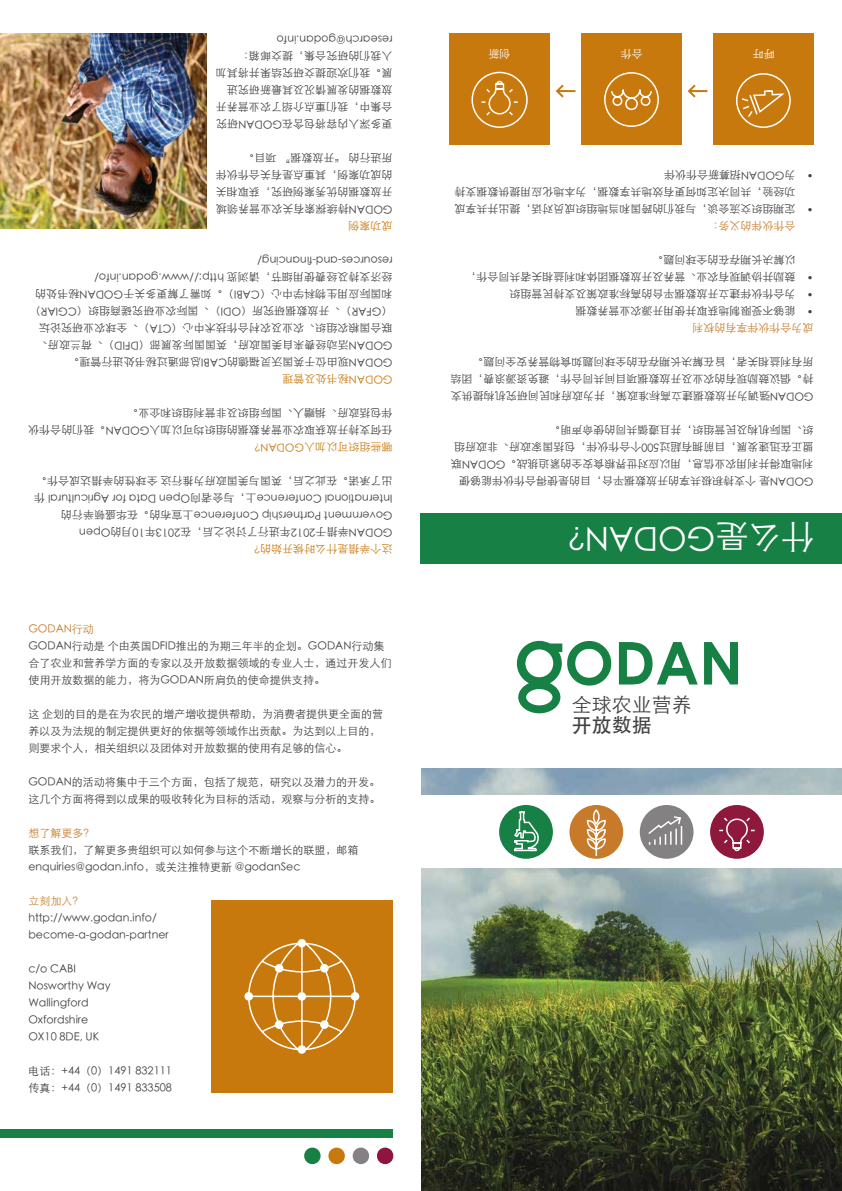
<style>
.page{position:relative;width:842px;height:1191px;background:#fff}
.page>*{position:absolute;margin:0;border:0;box-sizing:border-box;transform-origin:0 0}
.t1{font:300 33px "ST Heiti SC";color:#fff}
.t2{font:300 20px "ST Heiti SC";color:#414042}
.t3{font:500 20px "ST Heiti SC";color:#414042}
.t4{font:300 11px/17px "ST Heiti SC";color:#414042}
.t5{font:300 11px "ST Heiti SC";letter-spacing:.005em;color:#c8790d}
.t6{font:300 11px "ST Heiti SC";color:#c77b2a}
.t7{font:300 11px "ST Heiti SC";color:#fff}
</style>
<div class="page">
<img style="left:421px;top:768px;width:421px;height:423px">
<div style="left:416px;top:795px;width:426px;height:73px;background:#fff"></div>
<svg style="left:619px;top:642px;width:79px;height:42px"></svg>
<svg style="left:704px;top:642px;width:34px;height:42px"></svg>
<svg style="left:517px;top:641px;width:94px;height:72px"></svg>
<div style="left:640px;top:805px;width:53px;height:53px;background:#848183;border-radius:50%"></div>
<svg style="left:648px;top:816px;width:35px;height:29px"></svg>
<div style="left:499px;top:805px;width:54px;height:53px;background:#178044;border-radius:50%"></div>
<svg style="left:514px;top:811px;width:25px;height:41px"></svg>
<div style="left:710px;top:805px;width:54px;height:53px;background:#8f183d;border-radius:50%"></div>
<svg style="left:718px;top:817px;width:38px;height:35px"></svg>
<div style="left:569px;top:805px;width:54px;height:53px;background:#c77b2a;border-radius:50%"></div>
<div style="left:0;top:1129px;width:393px;height:8px;background:#178044"></div>
<div style="left:328px;top:1147px;width:17px;height:17px;background:#c8790d;border-radius:8px"></div>
<div style="left:304px;top:1147px;width:17px;height:17px;background:#178044;border-radius:8px"></div>
<div style="left:377px;top:1147px;width:16px;height:17px;background:#8e153c;border-radius:8px"></div>
<div style="left:353px;top:1147px;width:16px;height:17px;background:#848083;border-radius:8px"></div>
<svg style="left:586px;top:809px;width:20px;height:48px"></svg>
<div style="left:420px;top:513px;width:422px;height:51px;background:#178044"></div>
<img style="left:0;top:34px;width:206px;height:195px">
<div style="left:211px;top:900px;width:182px;height:192px;background:#c8790d"></div>
<div style="left:298px;top:939px;width:8px;height:8px;border:3px solid #fff;border-radius:50%"></div>
<div style="left:244px;top:992px;width:9px;height:8px;border:3px solid #fff;border-radius:50%"></div>
<div style="left:298px;top:1045px;width:8px;height:8px;border:3px solid #fff;border-radius:50%"></div>
<svg style="left:246px;top:940px;width:112px;height:112px"></svg>
<div style="left:351px;top:992px;width:8px;height:8px;border:3px solid #fff;border-radius:50%"></div>
<svg style="left:555px;top:84px;width:21px;height:14px"></svg>
<svg style="left:687px;top:84px;width:21px;height:14px"></svg>
<div style="left:581px;top:34px;width:101px;height:111px;background:#c8790d"></div>
<svg style="left:604px;top:72px;width:55px;height:55px"></svg>
<div style="left:449px;top:34px;width:101px;height:111px;background:#c8790d"></div>
<svg style="left:471px;top:71px;width:57px;height:57px"></svg>
<div style="left:713px;top:34px;width:101px;height:111px;background:#c8790d"></div>
<div style="left:736px;top:73px;width:55px;height:55px;border:2px solid #fff;border-radius:50%"></div>
<svg style="left:740px;top:89px;width:47px;height:30px"></svg>
<p class="t4" style="left:393px;top:134px;width:178px;rotate:-180deg">更多深入内容将包含在GODAN研究合集中，我们重点介绍了农业营养开放数据的发展情况及其最新研究进展。我们欢迎提交研究结果并将其加入我们的研究合集，提交邮箱：research@godan.info</p>
<p class="t4" style="left:393px;top:219px;width:178px;text-align:justify;rotate:-180deg">GODAN持续探索有关农业营养领域开放数据的优秀案例研究，获取相关的成功案例，其重点是有关合作伙伴所进行的 “开放数据” 项目。</p>
<p class="t5" style="left:393px;top:235px;width:46px;rotate:-180deg">成功案例</p>
<p class="t4" style="left:393px;top:372px;width:364px;rotate:-180deg">GODAN现由位于英国沃灵福德的CABI总部通过秘书处进行管理。- GODAN活动经费来自美国政府，英国国际发展部（DFID）、荷兰政府、联合国粮农组织、农业及农村合作技术中心（CTA）、全球农业研究论坛（GFAR）、开放数据研究所（ODI）、国际农业研究磋商组织（CGIAR）和国际应用生物科学中心（CABI）。如需了解更多关于GODAN秘书处的经济支持及经费使用细节，请浏览 http://www.godan.info/ resources-and-financing/</p>
<p class="t5" style="left:393px;top:388px;width:112px;rotate:-180deg">GODAN秘书处及管理</p>
<p class="t4" style="left:393px;top:440px;width:366px;rotate:-180deg">任何支持开放获取农业营养数据的组织均可以加入GODAN。我们的合作伙伴包括政府、捐赠人、国际组织及非营利组织和企业。</p>
<p class="t5" style="left:393px;top:456px;width:145px;rotate:-180deg">哪些组织可以加入GODAN？</p>
<p class="t4" style="left:393px;top:542px;width:360px;rotate:-180deg">GODAN举措于2012年进行了讨论之后，在2013年10月的Open Government Partnership Conference上宣布的。在华盛顿举行的International Conference上，与会者向Open Data for Agricultural 作出了承诺。在此之后，英国与美国政府为推行这 全球性的举措达成合作。</p>
<p class="t5" style="left:393px;top:558px;width:145px;rotate:-180deg">这个举措是什么时候开始的？</p>
<p class="t6" style="left:28px;top:619px;width:67px">GODAN行动</p>
<p class="t4" style="left:28px;top:636px;width:364px">GODAN行动是 个由英国DFID推出的为期三年半的企划。GODAN行动集合了农业和营养学方面的专家以及开放数据领域的专业人士，通过开发人们使用开放数据的能力，将为GODAN所肩负的使命提供支持。</p>
<p class="t4" style="left:28px;top:704px;width:356px">这 企划的目的是在为农民的增产增收提供帮助，为消费者提供更全面的营养以及为法规的制定提供更好的依据等领域作出贡献。为达到以上目的，则要求个人，相关组织以及团体对开放数据的使用有足够的信心。</p>
<p class="t4" style="left:28px;top:772px;width:353px">GODAN的活动将集中于三个方面，包括了规范，研究以及潜力的开发。这几个方面将得到以成果的吸收转化为目标的活动，观察与分析的支持。</p>
<p class="t6" style="left:28px;top:823px;width:67px">想了解更多？</p>
<p class="t4" style="left:28px;top:840px;width:331px">联系我们，了解更多贵组织可以如何参与这个不断增长的联盟，邮箱enquiries@godan.info，或关注推特更新 @godanSec</p>
<p class="t6" style="left:28px;top:891px;width:56px">立刻加入？</p>
<p class="t4" style="left:28px;top:908px;width:142px">http://www.godan.info/ become-a-godan-partner</p>
<p class="t4" style="left:28px;top:959px;width:84px">c/o CABI<br>Nosworthy Way<br>Wallingford<br>Oxfordshire<br>OX10 8DE, UK</p>
<p class="t4" style="left:28px;top:1061px;width:145px">电话：+44（0）1491 832111传真：+44（0）1491 833508</p>
<p class="t7" style="left:511px;top:63px;width:23px;rotate:-180deg">创新</p>
<p class="t7" style="left:643px;top:63px;width:23px;rotate:-180deg">合作</p>
<p class="t7" style="left:775px;top:63px;width:23px;rotate:-180deg">呼吁</p>
<p class="t4" style="left:796px;top:201px;width:342px;rotate:-180deg">功经验，共同决定如何更有效地共享数据，为本地化应用提供数据支持为GODAN招募新合作伙伴</p>
<p class="t4" style="left:814px;top:184px;width:8px;rotate:-180deg">•</p>
<p class="t4" style="left:796px;top:218px;width:342px;rotate:-180deg">定期组织交流会谈，与我们的跨国和当地组织成员对话，提出并共享成</p>
<p class="t4" style="left:814px;top:218px;width:8px;rotate:-180deg">•</p>
<p class="t6" style="left:796px;top:235px;width:89px;rotate:-180deg">合作伙伴的义务：</p>
<p class="t4" style="left:796px;top:269px;width:144px;rotate:-180deg">以解决长期存在的全球问题。</p>
<p class="t4" style="left:796px;top:286px;width:331px;rotate:-180deg">鼓励并协调现有农业、营养及开放数据团体和利益相关者共同合作，</p>
<p class="t4" style="left:814px;top:286px;width:8px;rotate:-180deg">•</p>
<p class="t4" style="left:796px;top:303px;width:287px;rotate:-180deg">为合作伙伴建立开放数据平台的高标准政策及支持民营组织</p>
<p class="t4" style="left:814px;top:303px;width:8px;rotate:-180deg">•</p>
<p class="t4" style="left:796px;top:320px;width:221px;rotate:-180deg">能够不受限制地获取并使用开源农业营养数据</p>
<p class="t4" style="left:814px;top:320px;width:8px;rotate:-180deg">•</p>
<p class="t6" style="left:814px;top:337px;width:122px;rotate:-180deg">成为合作伙伴享有的权利</p>
<p class="t4" style="left:814px;top:405px;width:364px;text-align:justify;rotate:-180deg">GODAN强调为开放数据建立高标准政策，并为政府和民间研究机构提供支持。倡议鼓励现有的农业及开放数据项目间共同合作，避免资源浪费，团结所有利益相关者，旨在解决长期存在的全球问题如食物营养安全问题。</p>
<p class="t4" style="left:814px;top:490px;width:364px;rotate:-180deg">GODAN是 个支持积极共享的开放数据平台，目的是使得合作伙伴能够便利地取得并利用农业信息，用以应对世界粮食安全的紧迫挑战。GODAN联盟正在迅速发展，目前拥有超过500个合作伙伴，包括国家政府、非政府组织、国际机构及民营组织，并且遵循共同的使命声明。</p>
<h1 class="t1" style="left:815px;top:566px;width:264px;rotate:-180deg">什么是GODAN？</h1>
<h2 class="t2" style="left:572px;top:688px;width:121px">全球农业营养</h2>
<h2 class="t3" style="left:572px;top:714px;width:81px">开放数据</h2>
</div>
